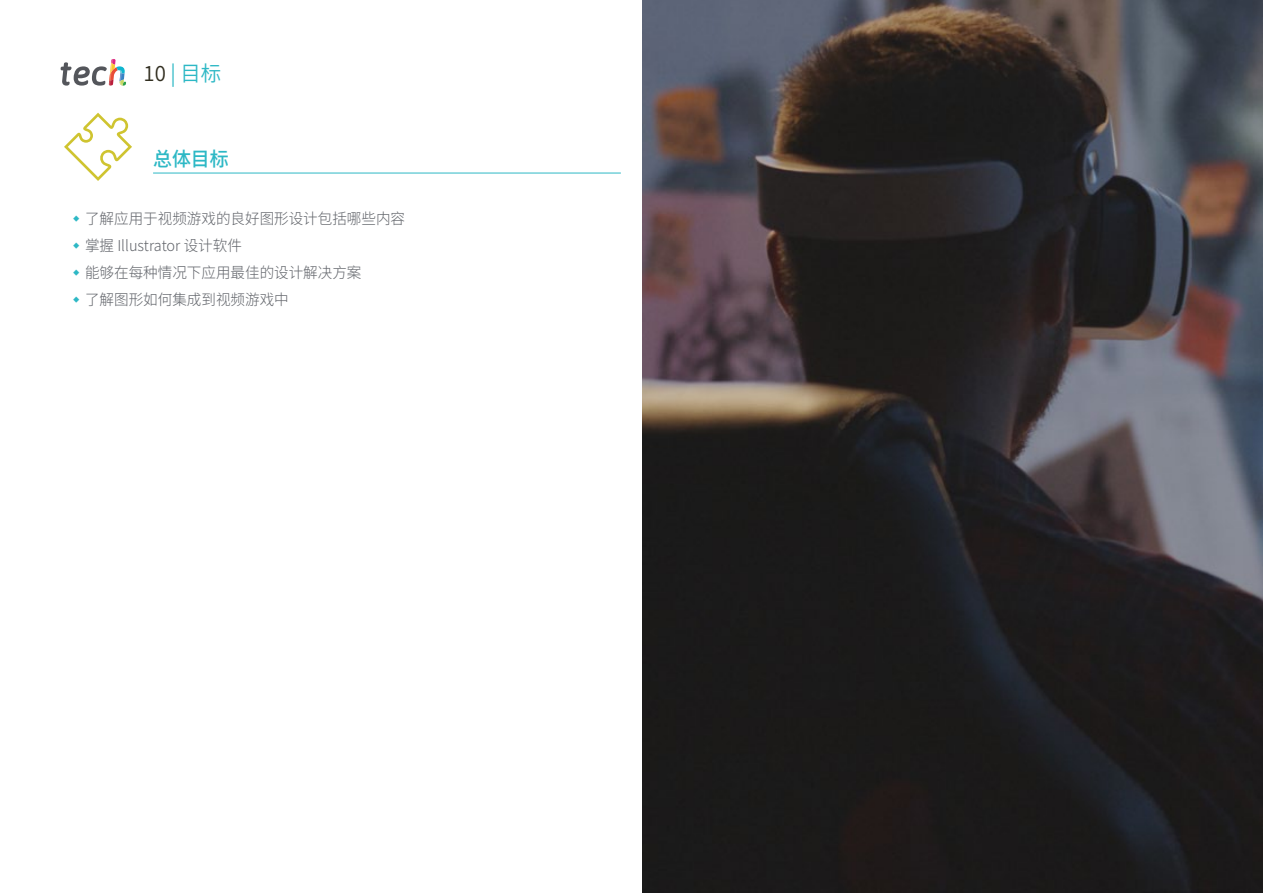
<style>
.page{position:relative;width:1263px;height:893px;background:#fff}
.page>*{position:absolute;margin:0;border:0;box-sizing:border-box;transform-origin:0 0}
.t1{font:21px "Source Han Sans CN";color:#2db8c5}
.t2{font:500 19.5px "Source Han Sans CN";color:#2db8c5}
.t3{font:300 15px/26.7px "Source Han Sans CN";color:#61646a}
.s1{color:#312e20}
</style>
<div class="page">
<hr style="left:153px;top:173px;width:468px;height:1px;background:#2db8c5">
<svg style="left:64px;top:113px;width:68px;height:68px"></svg>
<img style="left:642px;top:0;width:621px;height:893px">
<svg style="left:61px;top:59px;width:65px;height:27px"></svg>
<h1 class="t1" style="left:144px;top:61px;width:79px"><span class="s1">10</span> | 目标</h1>
<h2 class="t2" style="left:153px;top:147px;width:77px">总体目标</h2>
<p class="t3" style="left:85px;top:206px;width:322px">了解应用于视频游戏的良好图形设计包括哪些内容掌握 Illustrator 设计软件<br>能够在每种情况下应用最佳的设计解决方案<br>了解图形如何集成到视频游戏中</p>
</div>
